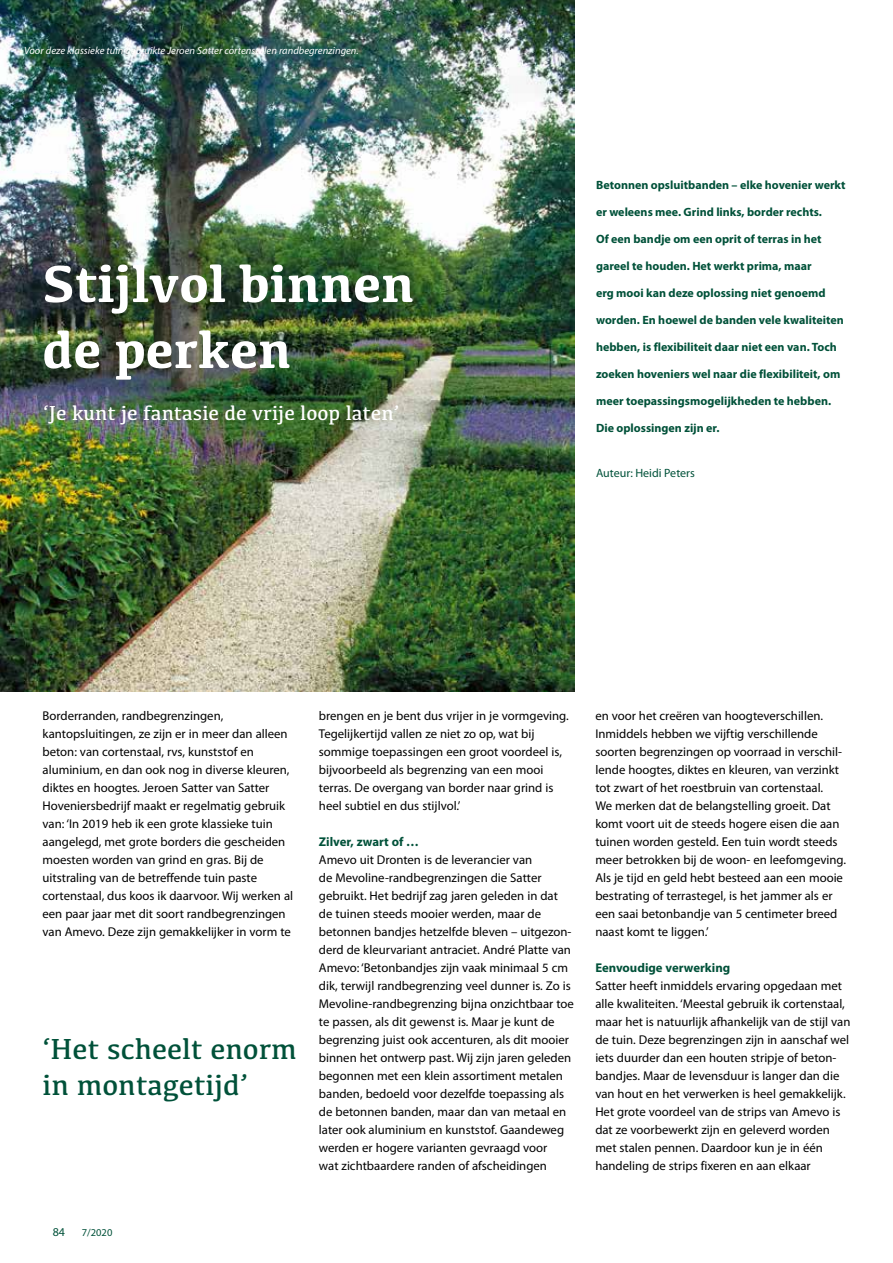
<style>
.page{position:relative;width:893px;height:1263px;background:#fff}
.page>*{position:absolute;margin:0;border:0;box-sizing:border-box;transform-origin:0 0}
.t1{font:700 54px/66px "Kefa";color:#fff}
.t2{font:30px/36px "Kefa";color:#005139}
.t3{font:21px "Kefa";color:#fff}
.t4{font:12.75px/18px "Myriad Pro";color:#000}
.t5{font:700 12.75px "Myriad Pro";color:#005139}
.t6{font:700 12px "Myriad Pro";color:#005139}
.t7{font:12px "Myriad Pro";color:#005139}
.t8{font:italic 10.5px "Myriad Pro";color:#fff}
.t9{font:10.5px "Myriad Pro";color:#005139}
</style>
<div class="page">
<img style="left:0;top:0;width:574px;height:692px">
<p class="t8" style="left:24px;top:44px;width:336px">Voor deze klassieke tuin gebruikte Jeroen Satter cortenstalen randbegrenzingen.</p>
<h1 class="t1" style="left:43px;top:248px;width:373px">Stijlvol binnen de perken</h1>
<h3 class="t3" style="left:43px;top:400px;width:358px">‘Je kunt je fantasie de vrije loop laten’</h3>
<p class="t6" style="left:596px;top:177px;width:251px">Betonnen opsluitbanden – elke hovenier werkt</p>
<p class="t6" style="left:596px;top:204px;width:227px">er weleens mee. Grind links, border rechts.</p>
<p class="t6" style="left:596px;top:231px;width:227px">Of een bandje om een oprit of terras in het</p>
<p class="t6" style="left:596px;top:258px;width:217px">gareel te houden. Het werkt prima, maar</p>
<p class="t6" style="left:596px;top:285px;width:231px">erg mooi kan deze oplossing niet genoemd</p>
<p class="t6" style="left:596px;top:312px;width:249px">worden. En hoewel de banden vele kwaliteiten</p>
<p class="t6" style="left:596px;top:339px;width:242px">hebben, is flexibiliteit daar niet een van. Toch</p>
<p class="t6" style="left:596px;top:366px;width:246px">zoeken hoveniers wel naar die flexibiliteit, om</p>
<p class="t6" style="left:596px;top:393px;width:237px">meer toepassingsmogelijkheden te hebben.</p>
<p class="t6" style="left:596px;top:420px;width:125px">Die oplossingen zijn er.</p>
<p class="t7" style="left:596px;top:466px;width:100px">Auteur: Heidi Peters</p>
<p class="t4" style="left:43px;top:707px;width:252px">Borderranden, randbegrenzingen, kantopsluitingen, ze zijn er in meer dan alleen beton: van cortenstaal, rvs, kunststof en aluminium, en dan ook nog in diverse kleuren, diktes en hoogtes. Jeroen Satter van Satter Hoveniersbedrijf maakt er regelmatig gebruik van: ‘In 2019 heb ik een grote klassieke tuin aangelegd, met grote borders die gescheiden moesten worden van grind en gras. Bij de uitstraling van de betreffende tuin paste cortenstaal, dus koos ik daarvoor. Wij werken al een paar jaar met dit soort randbegrenzingen van Amevo. Deze zijn gemakkelijker in vorm te</p>
<p class="t4" style="left:319px;top:707px;width:251px">brengen en je bent dus vrijer in je vormgeving.<br>Tegelijkertijd vallen ze niet zo op, wat bij sommige toepassingen een groot voordeel is, bijvoorbeeld als begrenzing van een mooi terras. De overgang van border naar grind is heel subtiel en dus stijlvol.’</p>
<p class="t5" style="left:319px;top:833px;width:102px">Zilver, zwart of …</p>
<p class="t4" style="left:319px;top:851px;width:256px">Amevo uit Dronten is de leverancier van<br>de Mevoline-randbegrenzingen die Satter gebruikt. Het bedrijf zag jaren geleden in dat de tuinen steeds mooier werden, maar de betonnen bandjes hetzelfde bleven – uitgezon&shy;derd de kleurvariant antraciet. André Platte van Amevo: ‘Betonbandjes zijn vaak minimaal 5 cm dik, terwijl randbegrenzing veel dunner is. Zo is Mevoline-randbegrenzing bijna onzichtbaar toe te passen, als dit gewenst is. Maar je kunt de begrenzing juist ook accenturen, als dit mooier binnen het ontwerp past. Wij zijn jaren geleden begonnen met een klein assortiment metalen banden, bedoeld voor dezelfde toepassing als de betonnen banden, maar dan van metaal en later ook aluminium en kunststof. Gaandeweg werden er hogere varianten gevraagd voor<br>wat zichtbaardere randen of afscheidingen</p>
<h2 class="t2" style="left:43px;top:1030px;width:256px">‘Het scheelt enorm in montagetijd’</h2>
<p class="t7" style="left:53px;top:1224px;width:14px">84</p>
<p class="t9" style="left:82px;top:1226px;width:32px">7/2020</p>
<p class="t4" style="left:595px;top:707px;width:252px">en voor het creëren van hoogteverschillen.<br>Inmiddels hebben we vijftig verschillende soorten begrenzingen op voorraad in verschil&shy;lende hoogtes, diktes en kleuren, van verzinkt tot zwart of het roestbruin van cortenstaal.<br>We merken dat de belangstelling groeit. Dat komt voort uit de steeds hogere eisen die aan tuinen worden gesteld. Een tuin wordt steeds meer betrokken bij de woon- en leefomgeving.<br>Als je tijd en geld hebt besteed aan een mooie bestrating of terrastegel, is het jammer als er een saai betonbandje van 5 centimeter breed naast komt te liggen.’</p>
<p class="t5" style="left:595px;top:960px;width:137px">Eenvoudige verwerking</p>
<p class="t4" style="left:595px;top:977px;width:257px">Satter heeft inmiddels ervaring opgedaan met alle kwaliteiten. ‘Meestal gebruik ik cortenstaal, maar het is natuurlijk afhankelijk van de stijl van de tuin. Deze begrenzingen zijn in aanschaf wel iets duurder dan een houten stripje of beton&shy;bandjes. Maar de levensduur is langer dan die van hout en het verwerken is heel gemakkelijk.<br>Het grote voordeel van de strips van Amevo is dat ze voorbewerkt zijn en geleverd worden met stalen pennen. Daardoor kun je in één handeling de strips fixeren en aan elkaar</p>
</div>
